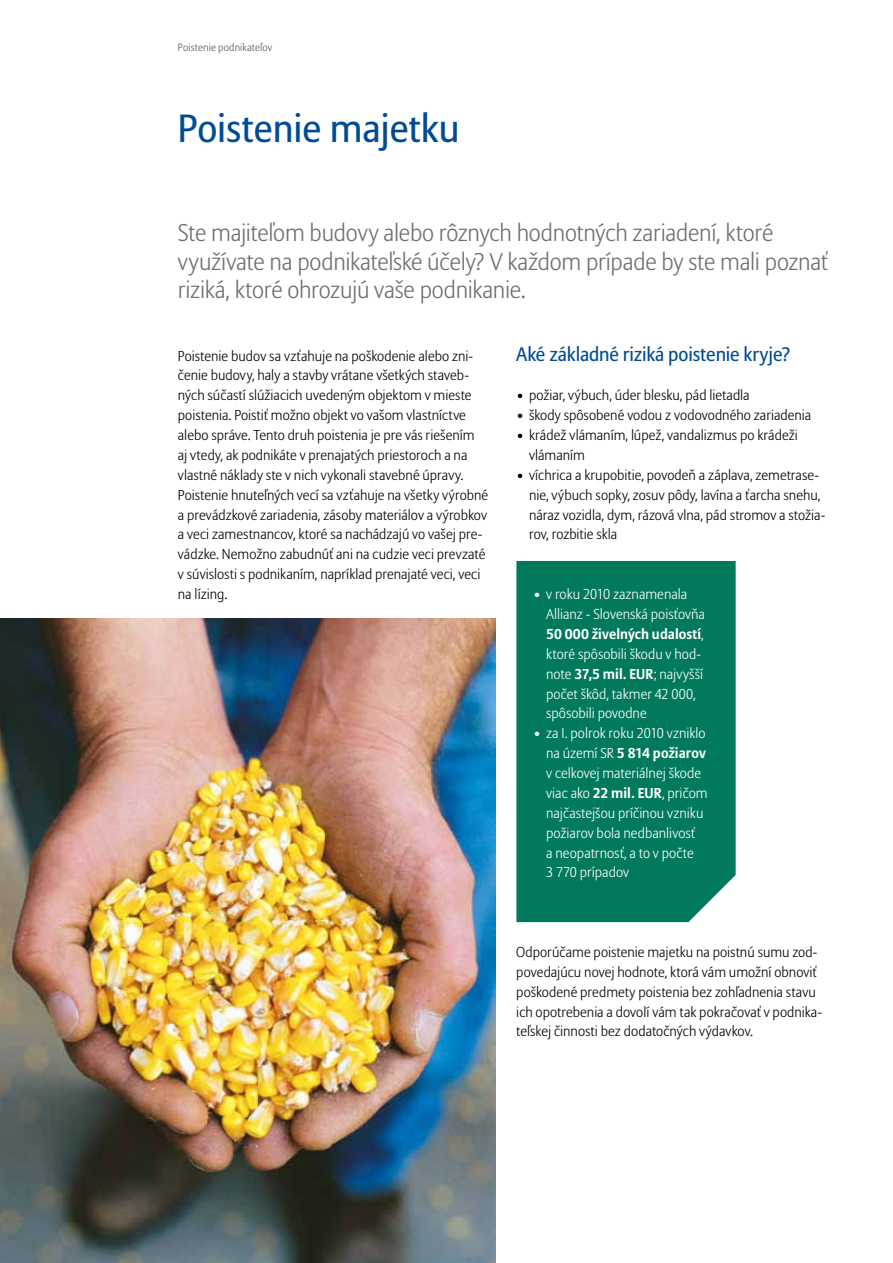
<style>
.page{position:relative;width:893px;height:1263px;background:#fff}
.page>*{position:absolute;margin:0;border:0;box-sizing:border-box;transform-origin:0 0}
.t1{font:39px "Allianz Sans";color:#004c93}
.t2{font:300 24px/28.5px "Allianz Sans";letter-spacing:-.01em;color:#706f6f}
.t3{font:19.5px "Allianz Sans";letter-spacing:-.005em;color:#004c93}
.t4{font:300 14.25px/20px "Allianz Sans";color:#000}
.t5{font:300 14.25px/20px "Allianz Sans";color:#fff}
.t6{font:300 10.5px "Allianz Sans";letter-spacing:.015em;color:#575756}
.s1{font-weight:700}
</style>
<div class="page">
<img style="left:0;top:619px;width:495px;height:644px">
<div style="left:516px;top:561px;width:220px;height:361px;background:#00795d"></div>
<p class="t6" style="left:178px;top:41px;width:96px">Poistenie podnikateľov</p>
<h1 class="t1" style="left:178px;top:105px;width:283px">Poistenie majetku</h1>
<h2 class="t2" style="left:178px;top:220px;width:651px">Ste majiteľom budovy alebo rôznych hodnotných zariadení, ktoré využívate na podnikateľské účely? V každom prípade by ste mali poznať riziká, ktoré ohrozujú vaše podnikanie.</h2>
<p class="t4" style="left:178px;top:346px;width:312px">Poistenie budov sa vzťahuje na poškodenie alebo zni&shy;čenie budovy, haly a stavby vrátane všetkých staveb&shy;ných súčastí slúžiacich uvedeným objektom v mieste poistenia. Poistiť možno objekt vo vašom vlastníctve alebo správe. Tento druh poistenia je pre vás riešením<br>aj vtedy, ak podnikáte v prenajatých priestoroch a na vlastné náklady ste v nich vykonali stavebné úpravy.<br>Poistenie hnuteľných vecí sa vzťahuje na všetky výrobné a prevádzkové zariadenia, zásoby materiálov a výrobkov a veci zamestnancov, ktoré sa nachádzajú vo vašej pre&shy;vádzke. Nemožno zabudnúť ani na cudzie veci prevzaté v súvislosti s podnikaním, napríklad prenajaté veci, veci na lízing.</p>
<h3 class="t3" style="left:516px;top:342px;width:276px">Aké základné riziká poistenie kryje?</h3>
<p class="t4" style="left:516px;top:386px;width:235px"><span class="s1">•</span> požiar, výbuch, úder blesku, pád lietadla</p>
<p class="t4" style="left:516px;top:406px;width:297px"><span class="s1">•</span> škody spôsobené vodou z vodovodného zariadenia</p>
<p class="t4" style="left:529px;top:426px;width:270px;text-indent:-13px"><span class="s1">•</span> krádež vlámaním, lúpež, vandalizmus po krádeži vlámaním</p>
<p class="t4" style="left:529px;top:465px;width:298px;text-indent:-13px"><span class="s1">•</span> víchrica a krupobitie, povodeň a záplava, zemetrase&shy;nie, výbuch sopky, zosuv pôdy, lavína a ťarcha snehu, náraz vozidla, dym, rázová vlna, pád stromov a stožia&shy;rov, rozbitie skla</p>
<p class="t5" style="left:546px;top:585px;width:160px;text-indent:-13px">• v roku 2010 zaznamenala<br>Allianz - Slovenská poisťovňa<br><span class="s1">50 000 živelných udalostí</span>, ktoré spôsobili škodu v hod&shy;note <span class="s1">37,5 mil. EUR</span>; najvyšší počet škôd, takmer 42 000, spôsobili povodne</p>
<p class="t5" style="left:546px;top:724px;width:163px;text-indent:-13px">• za I. polrok roku 2010 vzniklo na území SR <span class="s1">5 814 požiarov </span>v celkovej materiálnej škode viac ako <span class="s1">22 mil. EUR</span>, pričom najčastejšou príčinou vzniku požiarov bola nedbanlivosť<br>a neopatrnosť, a to v počte<br>3 770 prípadov</p>
<p class="t4" style="left:516px;top:942px;width:307px">Odporúčame poistenie majetku na poistnú sumu zod&shy;povedajúcu novej hodnote, ktorá vám umožní obnoviť poškodené predmety poistenia bez zohľadnenia stavu ich opotrebenia a dovolí vám tak pokračovať v podnika&shy;teľskej činnosti bez dodatočných výdavkov.</p>
</div>
